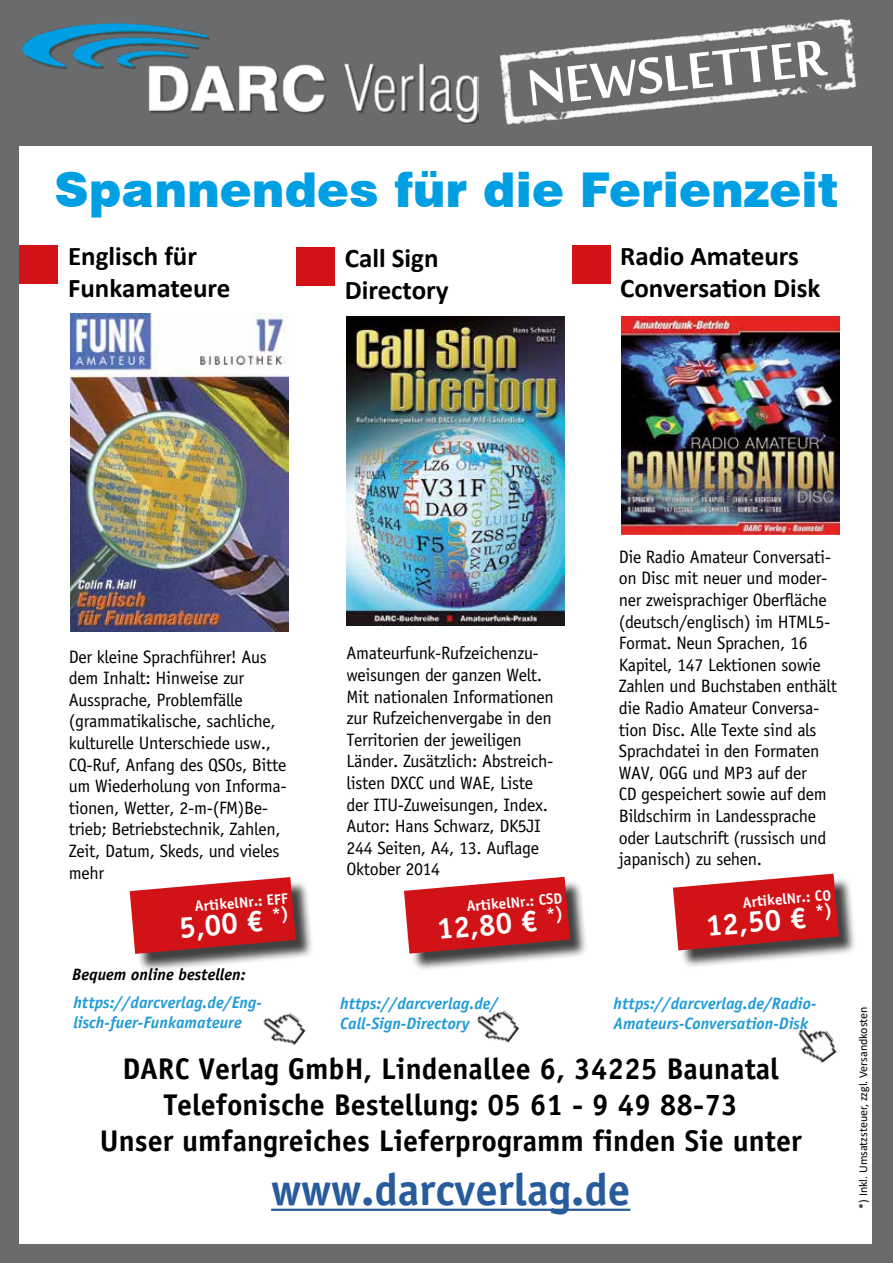
<style>
.page{position:relative;width:893px;height:1263px;background:#696b6d}
.page>*{position:absolute;margin:0;border:0;box-sizing:border-box;transform-origin:0 0}
.t1{font:78px "Mool Boran";color:#fff}
.t2{font:900 48px "Swiss 721 BT";color:#009fe3}
.t3{font:700 45px "Officina Sans";color:#275b9b}
.t4{font:700 30px/36px "Officina Sans";color:#000;text-align:center}
.t5{font:700 30px "Officina Sans";color:#fff}
.t6{font:700 27px/32.4px "Calibri";color:#000}
.t7{font:18px/21.6px "Officina Sans";letter-spacing:-.02em;color:#000}
.t8{font:italic 700 16.5px/19.8px "Officina Sans";color:#209bd7}
.t9{font:italic 700 16.5px "Officina Sans";color:#000}
.t10{font:700 15px "Officina Sans";color:#fff}
.t11{font:12px "Calibri";color:#000}
</style>
<div class="page">
<img style="left:22px;top:23px;width:456px;height:100px">
<img style="left:491px;top:19px;width:375px;height:128px">
<div style="left:19px;top:147px;width:853px;height:1097px;background:#fff"></div>
<hr style="left:271px;top:1209px;width:359px;height:2px;background:#275b9b">
<div style="left:20px;top:246px;width:38px;height:38px;background:#d11317"></div>
<img style="left:70px;top:314px;width:218px;height:318px">
<div style="left:132px;top:880px;width:182px;height:92px;background:#000;opacity:.75"></div>
<svg style="left:130px;top:877px;width:166px;height:77px;background:#c83134"></svg>
<img style="left:263px;top:1012px;width:43px;height:33px">
<div style="left:297px;top:248px;width:38px;height:38px;background:#d11317"></div>
<img style="left:347px;top:316px;width:217px;height:310px">
<div style="left:407px;top:879px;width:181px;height:93px;background:#000;opacity:.75"></div>
<svg style="left:404px;top:877px;width:166px;height:77px;background:#c83135"></svg>
<img style="left:622px;top:316px;width:218px;height:218px">
<div style="left:572px;top:246px;width:38px;height:38px;background:#d11317"></div>
<div style="left:676px;top:876px;width:181px;height:93px;background:#000;opacity:.75"></div>
<svg style="left:673px;top:874px;width:166px;height:76px;background:#c93033"></svg>
<img style="left:477px;top:1010px;width:42px;height:33px">
<img style="left:798px;top:1029px;width:39px;height:34px">
<h1 class="t1" style="left:522px;top:34px;width:301px;rotate:-6deg">NEWSLETTER</h1>
<h2 class="t2" style="left:55px;top:161px;width:785px">Spannendes für die Ferienzeit</h2>
<h3 class="t6" style="left:68px;top:239px;width:164px">Englisch für<br>Funkamateure</h3>
<h3 class="t6" style="left:345px;top:241px;width:105px">Call Sign<br>Directory</h3>
<h3 class="t6" style="left:620px;top:239px;width:202px">Radio Amateurs<br>Conversation Disk</h3>
<p class="t7" style="left:69px;top:646px;width:219px">Der kleine Sprachführer! Aus dem Inhalt: Hinweise zur<br>Aussprache, Problemfälle (grammatikalische, sachliche, kulturelle Unterschiede usw.,<br>CQ-Ruf, Anfang des QSOs, Bitte um Wiederholung von Informa&shy;tionen, Wetter, 2-m-(FM)Be&shy;trieb; Betriebstechnik, Zahlen,<br>Zeit, Datum, Skeds, und vieles mehr</p>
<p class="t10" style="left:194px;top:897px;width:95px;rotate:-5deg">ArtikelNr.: EFF</p>
<h3 class="t5" style="left:178px;top:909px;width:112px;rotate:-5deg">5,00 € <sup>*)</sup></h3>
<p class="t7" style="left:347px;top:643px;width:209px">Amateurfunk-Rufzeichenzu&shy;weisungen der ganzen Welt.<br>Mit nationalen Informationen zur Rufzeichenvergabe in den<br>Territorien der jeweiligen<br>Länder. Zusätzlich: Abstreich&shy;listen DXCC und WAE, Liste der ITU-Zuweisungen, Index.<br>Autor: Hans Schwarz, DK5JI<br>244 Seiten, A4, 13. Auflage<br>Oktober 2014</p>
<p class="t10" style="left:466px;top:897px;width:97px;rotate:-5deg">ArtikelNr.: CSD</p>
<h3 class="t5" style="left:435px;top:910px;width:129px;rotate:-5deg">12,80 € <sup>*)</sup></h3>
<p class="t7" style="left:619px;top:546px;width:220px">Die Radio Amateur Conversati&shy;on Disc mit neuer und moder&shy;ner zweisprachiger Oberfläche (deutsch/englisch) im HTML5-<br>Format. Neun Sprachen, 16<br>Kapitel, 147 Lektionen sowie<br>Zahlen und Buchstaben enthält die Radio Amateur Conversa&shy;tion Disc. Alle Texte sind als<br>Sprachdatei in den Formaten<br>WAV, OGG und MP3 auf der<br>CD gespeichert sowie auf dem<br>Bildschirm in Landessprache oder Lautschrift (russisch und japanisch) zu sehen.</p>
<p class="t10" style="left:742px;top:893px;width:90px;rotate:-5deg">ArtikelNr.: CO</p>
<h3 class="t5" style="left:704px;top:907px;width:129px;rotate:-5deg">12,50 € <sup>*)</sup></h3>
<p class="t9" style="left:72px;top:965px;width:175px">Bequem online bestellen:</p>
<p class="t8" style="left:73px;top:992px;width:190px">https://darcverlag.de/Eng&shy;lisch-fuer-Funkamateure</p>
<p class="t8" style="left:340px;top:993px;width:160px">https://darcverlag.de/<br>Call-Sign-Directory</p>
<p class="t8" style="left:614px;top:993px;width:204px">https://darcverlag.de/Radio-<br>Amateurs-Conversation-Disk</p>
<h3 class="t4" style="left:100px;top:1051px;width:703px">DARC Verlag GmbH, Lindenallee 6, 34225 Baunatal<br>Telefonische Bestellung: 05 61 - 9 49 88-73<br>Unser umfangreiches Lieferprogramm finden Sie unter</h3>
<h3 class="t3" style="left:271px;top:1162px;width:361px">www.darcverlag.de</h3>
<p class="t11" style="left:855px;top:1209px;width:204px;rotate:-90deg">*) Inkl. Umsatzsteuer, zzgl. Versandkosten</p>
</div>
